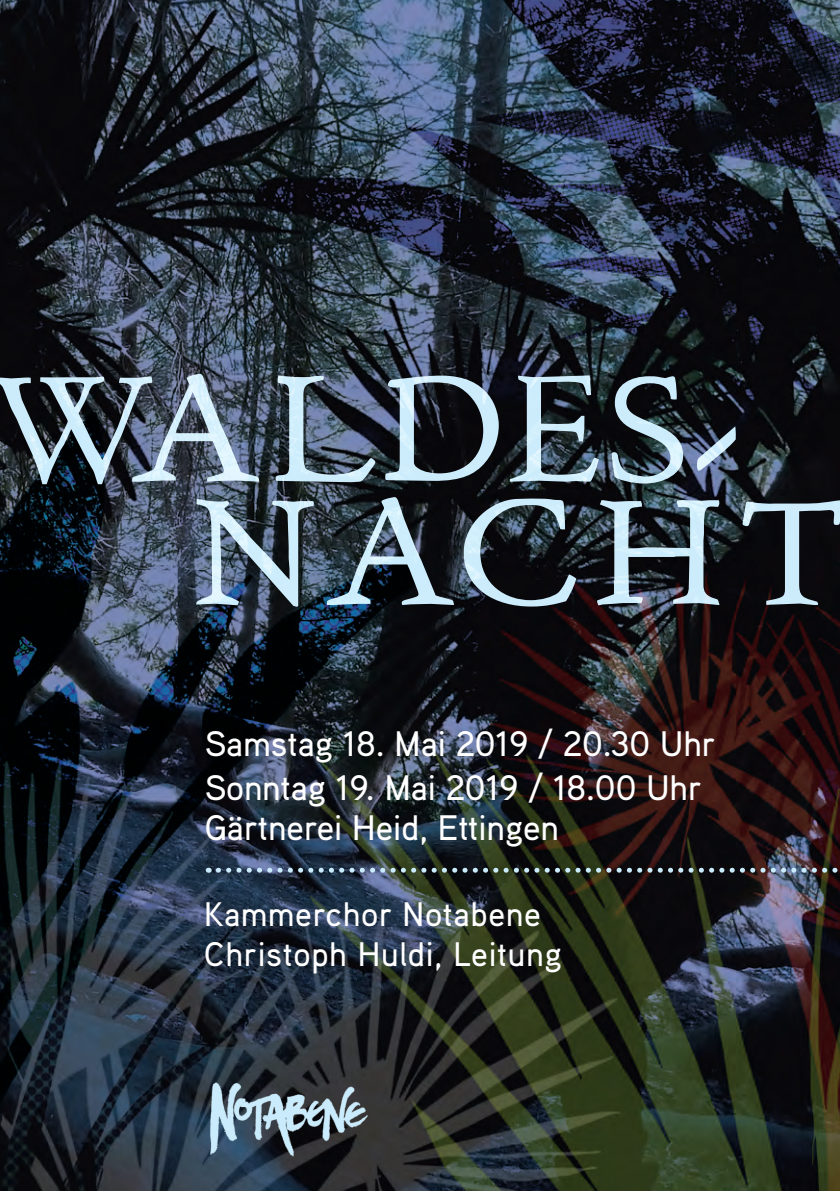
<style>
.page{position:relative;width:840px;height:1191px;background:#fff}
.page>*{position:absolute;margin:0;border:0;box-sizing:border-box;transform-origin:0 0}
.t1{font:166.8px/123.2px "Poliphilus";color:#caebfb}
.t2{font:500 35.4px/44px "Aaux Pro";color:#fff}
.t3{font:500 34px/40px "Aaux Pro";letter-spacing:.02em;color:#fff}
</style>
<div class="page">
<img style="left:0;top:0;width:839px;height:1191px">
<img style="left:210px;top:1081px;width:158px;height:76px">
<svg style="left:218px;top:867px;width:622px;height:5px;background:#5e6d75"></svg>
<h1 class="t1" style="left:189px;top:372px;width:659px;text-indent:-201px">WALDES-<br>NACHT</h1>
<p class="t2" style="left:204px;top:721px;width:512px">Samstag 18. Mai 2019 / 20.30 Uhr<br>Sonntag 19. Mai 2019 / 18.00 Uhr</p>
<p class="t2" style="left:204px;top:805px;width:356px">Gärtnerei Heid, Ettingen</p>
<p class="t3" style="left:204px;top:893px;width:359px">Kammerchor Notabene<br>Christoph Huldi, Leitung</p>
</div>
